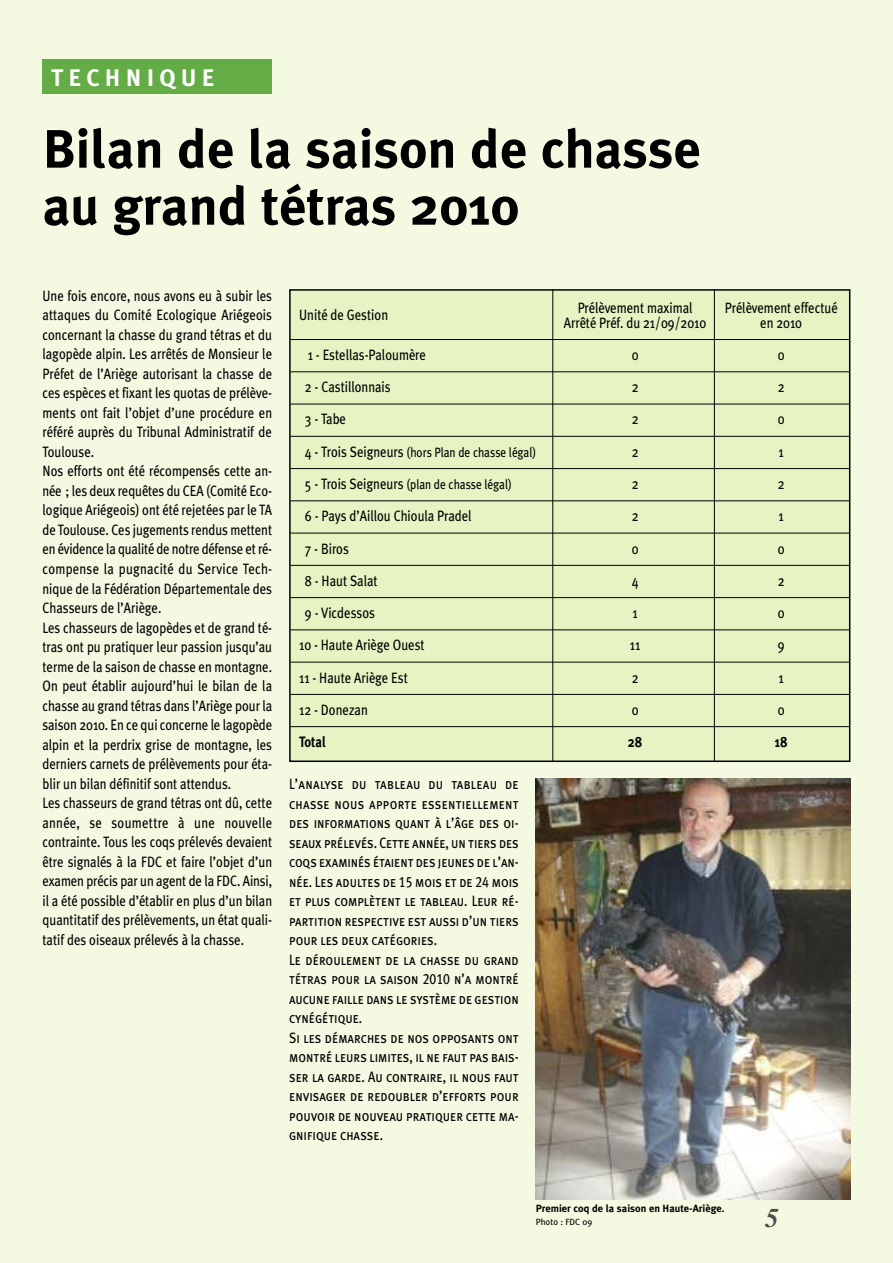
<style>
.page{position:relative;width:893px;height:1263px;background:#f3fae1}
.page>*{position:absolute;margin:0;border:0;box-sizing:border-box;transform-origin:0 0}
.t1{font:700 54px/57px "Meta Plus";color:#000}
.t2{font:italic 700 27px "Times";color:#4d4d4d}
.t3{font:700 24px "Meta Plus";letter-spacing:.22em;color:#fff}
.t4{font:15px/19.5px "Meta Plus";color:#000;scale:.85 1}
.t5{font:15px/19.5px "Meta Plus Book Caps";color:#000;scale:.85 1}
.t6{font:700 15px "Meta Plus";color:#000;scale:.85 1}
.t7{font:13.5px "Meta Plus";color:#000;scale:.85 1}
.t8{font:700 10.5px "Meta Plus";color:#000}
.t9{font:9px "Meta Plus";color:#000}
.s1{font-size:15px}
</style>
<div class="page">
<div style="left:43px;top:60px;width:229px;height:34px;background:#64ac46"></div>
<div style="left:290px;top:290px;width:560px;height:471px;background:#e6f4c4"></div>
<div style="left:289px;top:289px;width:561px;height:473px;border:2px solid #000"></div>
<hr style="left:291px;top:339px;width:558px;height:1px;background:#000">
<hr style="left:291px;top:371px;width:558px;height:1px;background:#000">
<hr style="left:291px;top:404px;width:558px;height:1px;background:#000">
<hr style="left:291px;top:436px;width:558px;height:1px;background:#000">
<hr style="left:291px;top:468px;width:558px;height:1px;background:#000">
<hr style="left:291px;top:500px;width:558px;height:1px;background:#000">
<hr style="left:291px;top:533px;width:558px;height:1px;background:#000">
<hr style="left:291px;top:565px;width:558px;height:1px;background:#000">
<hr style="left:291px;top:597px;width:558px;height:1px;background:#000">
<hr style="left:291px;top:629px;width:558px;height:1px;background:#000">
<hr style="left:291px;top:662px;width:558px;height:1px;background:#000">
<hr style="left:291px;top:694px;width:558px;height:1px;background:#000">
<hr style="left:291px;top:726px;width:558px;height:1px;background:#000">
<hr style="left:552px;top:289px;width:1px;height:473px;background:#000">
<hr style="left:714px;top:289px;width:1px;height:472px;background:#000">
<img style="left:536px;top:779px;width:314px;height:420px">
<h3 class="t3" style="left:51px;top:64px;width:165px">TECHNIQUE</h3>
<h1 class="t1" style="left:43px;top:121px;width:660px">Bilan de la saison de chasse au grand tétras 2010</h1>
<p class="t4" style="left:43px;top:286px;width:272px">Une fois encore, nous avons eu à subir les attaques du Comité Ecologique Ariégeois concernant la chasse du grand tétras et du lagopède alpin. Les arrêtés de Monsieur le Préfet de l’Ariège autorisant la chasse de ces espèces et fixant les quotas de prélève&shy;ments ont fait l’objet d’une procédure en référé auprès du Tribunal Administratif de Toulouse.<br>Nos efforts ont été récompensés cette an&shy;née ; les deux requêtes du CEA (Comité Eco&shy;logique Ariégeois) ont été rejetées par le TA de Toulouse. Ces jugements rendus mettent en évidence la qualité de notre défense et ré&shy;compense la pugnacité du Service Tech&shy;nique de la Fédération Départementale des Chasseurs de l’Ariège.<br>Les chasseurs de lagopèdes et de grand té&shy;tras ont pu pratiquer leur passion jusqu’au terme de la saison de chasse en montagne.<br>On peut établir aujourd’hui le bilan de la chasse au grand tétras dans l’Ariège pour la saison 2010. En ce qui concerne le lagopède alpin et la perdrix grise de montagne, les derniers carnets de prélèvements pour éta&shy;blir un bilan définitif sont attendus.<br>Les chasseurs de grand tétras ont dû, cette année, se soumettre à une nouvelle contrainte. Tous les coqs prélevés devaient être signalés à la FDC et faire l’objet d’un examen précis par un agent de la FDC. Ainsi, il a été possible d’établir en plus d’un bilan quantitatif des prélèvements, un état quali&shy;tatif des oiseaux prélevés à la chasse.</p>
<p class="t4" style="left:299px;top:305px;width:106px">Unité de Gestion</p>
<p class="t4" style="left:578px;top:298px;width:137px">Prélèvement maximal</p>
<p class="t4" style="left:725px;top:298px;width:134px">Prélèvement effectué</p>
<p class="t4" style="left:564px;top:313px;width:169px">Arrêté Préf. du 21/09/2010</p>
<p class="t4" style="left:760px;top:313px;width:51px">en 2010</p>
<p class="t4" style="left:308px;top:345px;width:141px">1 - Estellas-Paloumère</p>
<p class="t4" style="left:632px;top:345px;width:10px">0</p>
<p class="t4" style="left:778px;top:345px;width:10px">0</p>
<p class="t4" style="left:305px;top:377px;width:102px">2 - Castillonnais</p>
<p class="t4" style="left:632px;top:377px;width:10px">2</p>
<p class="t4" style="left:778px;top:377px;width:10px">2</p>
<p class="t4" style="left:305px;top:409px;width:50px">3 - Tabe</p>
<p class="t4" style="left:632px;top:409px;width:10px">2</p>
<p class="t4" style="left:778px;top:409px;width:10px">0</p>
<p class="t7" style="left:305px;top:444px;width:274px"><span class="s1">4 - Trois Seigneurs</span> (hors Plan de chasse légal)</p>
<p class="t4" style="left:632px;top:442px;width:10px">2</p>
<p class="t4" style="left:779px;top:442px;width:8px">1</p>
<p class="t7" style="left:305px;top:476px;width:245px"><span class="s1">5 - Trois Seigneurs</span> (plan de chasse légal)</p>
<p class="t4" style="left:632px;top:474px;width:10px">2</p>
<p class="t4" style="left:778px;top:474px;width:10px">2</p>
<p class="t4" style="left:305px;top:506px;width:198px">6 - Pays d’Aillou Chioula Pradel</p>
<p class="t4" style="left:632px;top:506px;width:10px">2</p>
<p class="t4" style="left:779px;top:506px;width:8px">1</p>
<p class="t4" style="left:305px;top:539px;width:53px">7 - Biros</p>
<p class="t4" style="left:632px;top:539px;width:10px">0</p>
<p class="t4" style="left:778px;top:539px;width:10px">0</p>
<p class="t4" style="left:305px;top:571px;width:87px">8 - Haut Salat</p>
<p class="t4" style="left:632px;top:571px;width:10px">4</p>
<p class="t4" style="left:778px;top:571px;width:10px">2</p>
<p class="t4" style="left:305px;top:603px;width:84px">9 - Vicdessos</p>
<p class="t4" style="left:632px;top:603px;width:8px">1</p>
<p class="t4" style="left:778px;top:603px;width:10px">0</p>
<p class="t4" style="left:299px;top:635px;width:149px">10 - Haute Ariège Ouest</p>
<p class="t4" style="left:630px;top:635px;width:14px">11</p>
<p class="t4" style="left:778px;top:635px;width:10px">9</p>
<p class="t4" style="left:299px;top:668px;width:129px">11 - Haute Ariège Est</p>
<p class="t4" style="left:632px;top:668px;width:10px">2</p>
<p class="t4" style="left:779px;top:668px;width:8px">1</p>
<p class="t4" style="left:299px;top:700px;width:82px">12 - Donezan</p>
<p class="t4" style="left:632px;top:700px;width:10px">0</p>
<p class="t4" style="left:778px;top:700px;width:10px">0</p>
<p class="t6" style="left:299px;top:733px;width:33px">Total</p>
<p class="t6" style="left:628px;top:733px;width:19px">28</p>
<p class="t6" style="left:775px;top:733px;width:17px">18</p>
<p class="t5" style="left:289px;top:774px;width:272px">L’analyse du tableau du tableau de chasse nous apporte essentiellement des informations quant à l’âge des oi&shy;seaux prélevés. Cette année, un tiers des coqs examinés étaient des jeunes de l’an&shy;née. Les adultes de 15 mois et de 24 mois et plus complètent le tableau. Leur ré&shy;partition respective est aussi d’un tiers pour les deux catégories.<br>Le déroulement de la chasse du grand tétras pour la saison 2010 n’a montré aucune faille dans le système de gestion cynégétique.<br>Si les démarches de nos opposants ont montré leurs limites, il ne faut pas bais&shy;ser la garde. Au contraire, il nous faut envisager de redoubler d’efforts pour pouvoir de nouveau pratiquer cette ma&shy;gnifique chasse.</p>
<p class="t8" style="left:536px;top:1202px;width:190px">Premier coq de la saison en Haute-Ariège.</p>
<p class="t9" style="left:536px;top:1217px;width:58px">Photo : FDC 09</p>
<h2 class="t2" style="left:765px;top:1208px;width:15px">5</h2>
</div>
